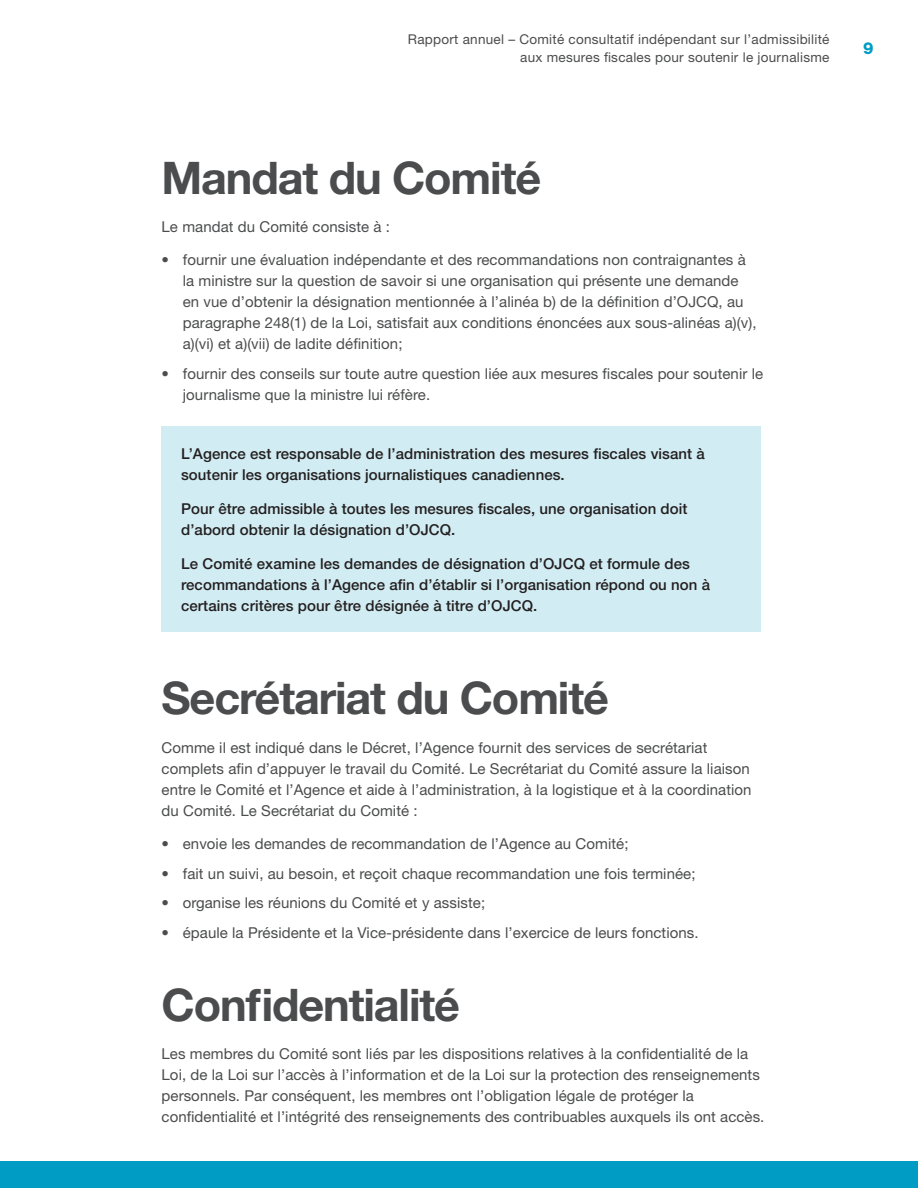
<style>
.page{position:relative;width:918px;height:1188px;background:#fff}
.page>*{position:absolute;margin:0;border:0;box-sizing:border-box;transform-origin:0 0}
.t1{font:700 45px "Helvetica Neue LT Std";letter-spacing:-.025em;color:#4b4c4d}
.t2{font:800 16.5px "Helvetica Neue LT Std";color:#009cc3}
.Paragraph{font:15px/21px "Helvetica Neue LT Std";letter-spacing:.005em;color:#4b4c4d}
.Floating_Text{font:500 15px/21px "Helvetica Neue LT Std";letter-spacing:.005em;color:#231f20}
.t3{font:13.5px/18px "Helvetica Neue LT Std";letter-spacing:.02em;color:#4b4c4d;text-align:right}
</style>
<div class="page">
<div style="left:0;top:1161px;width:918px;height:27px;background:#009cc3"></div>
<div style="left:162px;top:426px;width:599px;height:206px;background:#d1ecf2"></div>
<p class="t3" style="left:408px;top:30px;width:423px">Rapport annuel – Comité consultatif indépendant sur l’admissibilité aux mesures fiscales pour soutenir le journalisme</p>
<p class="t2" style="left:863px;top:39px;width:12px">9</p>
<h2 class="t1" style="left:162px;top:150px;width:381px">Mandat du Comité</h2>
<p class="Paragraph" style="left:162px;top:216px;width:230px">Le mandat du Comité consiste à :</p>
<p class="Paragraph" style="left:183px;top:249px;width:575px;text-indent:-21px">• fournir une évaluation indépendante et des recommandations non contraignantes à la ministre sur la question de savoir si une organisation qui présente une demande en vue d’obtenir la désignation mentionnée à l’alinéa b) de la définition d’OJCQ, au paragraphe 248(1) de la Loi, satisfait aux conditions énoncées aux sous-alinéas a)(v), a)(vi) et a)(vii) de ladite définition;</p>
<p class="Paragraph" style="left:183px;top:363px;width:582px;text-indent:-21px">• fournir des conseils sur toute autre question liée aux mesures fiscales pour soutenir le journalisme que la ministre lui réfère.</p>
<p class="Floating_Text" style="left:181px;top:443px;width:525px">L’Agence est responsable de l’administration des mesures fiscales visant à soutenir les organisations journalistiques canadiennes.</p>
<p class="Floating_Text" style="left:181px;top:498px;width:508px">Pour être admissible à toutes les mesures fiscales, une organisation doit d’abord obtenir la désignation d’OJCQ.</p>
<p class="Floating_Text" style="left:181px;top:553px;width:531px">Le Comité examine les demandes de désignation d’OJCQ et formule des recommandations à l’Agence afin d’établir si l’organisation répond ou non à certains critères pour être désignée à titre d’OJCQ.</p>
<h2 class="t1" style="left:162px;top:671px;width:449px">Secrétariat du Comité</h2>
<p class="Paragraph" style="left:162px;top:736px;width:591px">Comme il est indiqué dans le Décret, l’Agence fournit des services de secrétariat complets afin d’appuyer le travail du Comité. Le Secrétariat du Comité assure la liaison entre le Comité et l’Agence et aide à l’administration, à la logistique et à la coordination du Comité. Le Secrétariat du Comité :</p>
<p class="Paragraph" style="left:162px;top:833px;width:468px">• envoie les demandes de recommandation de l’Agence au Comité;</p>
<p class="Paragraph" style="left:162px;top:863px;width:535px">• fait un suivi, au besoin, et reçoit chaque recommandation une fois terminée;</p>
<p class="Paragraph" style="left:162px;top:892px;width:325px">• organise les réunions du Comité et y assiste;</p>
<p class="Paragraph" style="left:162px;top:922px;width:539px">• épaule la Présidente et la Vice-présidente dans l’exercice de leurs fonctions.</p>
<h2 class="t1" style="left:162px;top:977px;width:300px">Confidentialité</h2>
<p class="Paragraph" style="left:162px;top:1043px;width:604px">Les membres du Comité sont liés par les dispositions relatives à la confidentialité de la Loi, de la Loi sur l’accès à l’information et de la Loi sur la protection des renseignements personnels. Par conséquent, les membres ont l’obligation légale de protéger la confidentialité et l’intégrité des renseignements des contribuables auxquels ils ont accès.</p>
</div>
